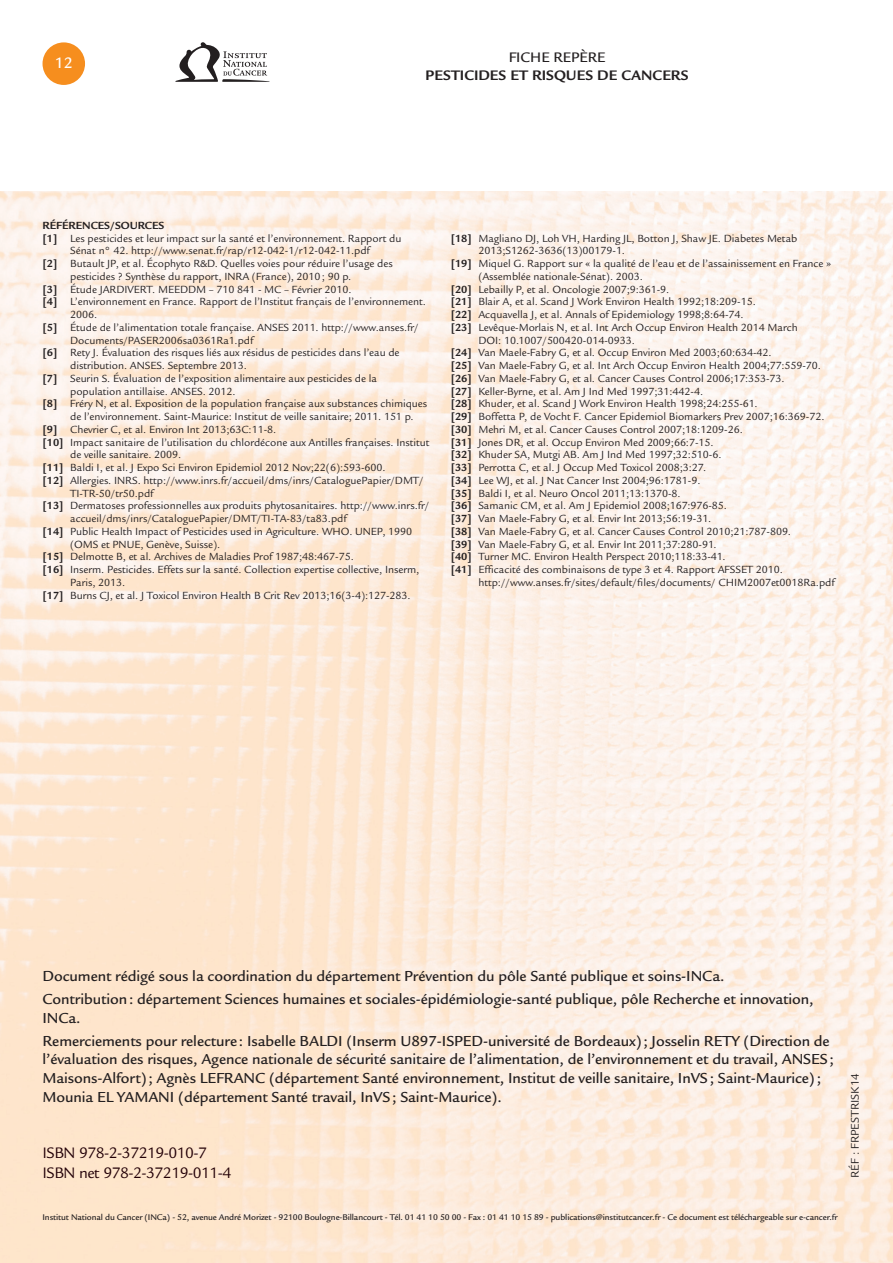
<style>
.page{position:relative;width:893px;height:1263px;background:#fff}
.page>*{position:absolute;margin:0;border:0;box-sizing:border-box;transform-origin:0 0}
.t1{font:16.5px/19.5px "Legacy Sans Std";letter-spacing:-.03em;color:#230007}
.t2{font:500 16.5px "Legacy Sans Std";color:#fff}
.t3{font:500 15.75px/23px "Legacy Sans Std";letter-spacing:-.005em;color:#231f20}
.t4{font:700 15px "Legacy Sans Std";color:#231f20}
.t5{font:500 15px "Legacy Sans Std";color:#231f20}
.t6{font:12px "Legacy Sans Std";color:#231f20}
.t7{font:11.25px "Legacy Sans Std";letter-spacing:-.005em;color:#231f20}
.t8{font:700 11.25px "Legacy Sans Std";letter-spacing:-.005em;color:#231f20}
.t9{font:500 9px "Legacy Sans Std";letter-spacing:-.01em;color:#231f20}
.s1{font-weight:700}
</style>
<div class="page">
<img style="left:0;top:191px;width:893px;height:1072px">
<svg style="left:175px;top:42px;width:95px;height:40px"></svg>
<div style="left:43px;top:42px;width:42px;height:43px;background:#f68e1e;border-radius:50%"></div>
<h1 class="t2" style="left:55px;top:56px;width:19px">12</h1>
<h3 class="t5" style="left:509px;top:51px;width:98px">FICHE REPÈRE</h3>
<h3 class="t4" style="left:426px;top:69px;width:264px">PESTICIDES ET RISQUES DE CANCERS</h3>
<p class="t8" style="left:43px;top:221px;width:123px">RÉFÉRENCES/SOURCES</p>
<p class="t7" style="left:43px;top:234px;width:360px"><span class="s1">[1]</span> Les pesticides et leur impact sur la santé et l’environnement. Rapport du</p>
<p class="t7" style="left:70px;top:247px;width:301px">Sénat n° 42. http://www.senat.fr/rap/r12-042-1/r12-042-11.pdf</p>
<p class="t7" style="left:43px;top:259px;width:352px"><span class="s1">[2]</span> Butault JP, et al. Écophyto R&amp;D. Quelles voies pour réduire l’usage des</p>
<p class="t7" style="left:70px;top:272px;width:283px">pesticides ? Synthèse du rapport, INRA (France), 2010 ; 90 p.</p>
<p class="t7" style="left:43px;top:285px;width:311px"><span class="s1">[3]</span> Étude JARDIVERT. MEEDDM – 710 841 - MC – Février 2010.</p>
<p class="t7" style="left:43px;top:298px;width:385px"><span class="s1">[4]</span> L’environnement en France. Rapport de l’Institut français de l’environnement.</p>
<p class="t7" style="left:70px;top:310px;width:29px">2006.</p>
<p class="t7" style="left:43px;top:323px;width:378px"><span class="s1">[5]</span> Étude de l’alimentation totale française. ANSES 2011. http://www.anses.fr/</p>
<p class="t7" style="left:70px;top:336px;width:185px">Documents/PASER2006sa0361Ra1.pdf</p>
<p class="t7" style="left:43px;top:349px;width:359px"><span class="s1">[6]</span> Rety J. Évaluation des risques liés aux résidus de pesticides dans l’eau de</p>
<p class="t7" style="left:70px;top:361px;width:178px">distribution. ANSES. Septembre 2013.</p>
<p class="t7" style="left:43px;top:374px;width:336px"><span class="s1">[7]</span> Seurin S. Évaluation de l’exposition alimentaire aux pesticides de la</p>
<p class="t7" style="left:70px;top:387px;width:167px">population antillaise. ANSES. 2012.</p>
<p class="t7" style="left:43px;top:400px;width:386px"><span class="s1">[8]</span> Fréry N, et al. Exposition de la population française aux substances chimiques</p>
<p class="t7" style="left:70px;top:412px;width:345px">de l’environnement. Saint-Maurice: Institut de veille sanitaire; 2011. 151 p.</p>
<p class="t7" style="left:43px;top:425px;width:235px"><span class="s1">[9]</span> Chevrier C, et al. Environ Int 2013;63C:11-8.</p>
<p class="t7" style="left:43px;top:438px;width:388px"><span class="s1">[10]</span> Impact sanitaire de l’utilisation du chlordécone aux Antilles françaises. Institut</p>
<p class="t7" style="left:70px;top:451px;width:113px">de veille sanitaire. 2009.</p>
<p class="t7" style="left:43px;top:463px;width:345px"><span class="s1">[11]</span> Baldi I, et al. J Expo Sci Environ Epidemiol 2012 Nov;22(6):593-600.</p>
<p class="t7" style="left:43px;top:476px;width:383px"><span class="s1">[12]</span> Allergies. INRS. http://www.inrs.fr/accueil/dms/inrs/CataloguePapier/DMT/</p>
<p class="t7" style="left:70px;top:489px;width:85px">TI-TR-50/tr50.pdf</p>
<p class="t7" style="left:43px;top:502px;width:388px"><span class="s1">[13]</span> Dermatoses professionnelles aux produits phytosanitaires. http://www.inrs.fr/</p>
<p class="t7" style="left:70px;top:514px;width:278px">accueil/dms/inrs/CataloguePapier/DMT/TI-TA-83/ta83.pdf</p>
<p class="t7" style="left:43px;top:527px;width:371px"><span class="s1">[14]</span> Public Health Impact of Pesticides used in Agriculture. WHO. UNEP, 1990</p>
<p class="t7" style="left:70px;top:540px;width:152px">(OMS et PNUE, Genève, Suisse).</p>
<p class="t7" style="left:43px;top:553px;width:313px"><span class="s1">[15]</span> Delmotte B, et al. Archives de Maladies Prof 1987;48:467-75.</p>
<p class="t7" style="left:43px;top:565px;width:378px"><span class="s1">[16]</span> Inserm. Pesticides. Effets sur la santé. Collection expertise collective, Inserm,</p>
<p class="t7" style="left:70px;top:578px;width:57px">Paris, 2013.</p>
<p class="t7" style="left:43px;top:591px;width:370px"><span class="s1">[17]</span> Burns CJ, et al. J Toxicol Environ Health B Crit Rev 2013;16(3-4):127-283.</p>
<p class="t7" style="left:451px;top:234px;width:348px"><span class="s1">[18]</span> Magliano DJ, Loh VH, Harding JL, Botton J, Shaw JE. Diabetes Metab</p>
<p class="t7" style="left:478px;top:247px;width:148px">2013;S1262-3636(13)00179-1.</p>
<p class="t7" style="left:451px;top:259px;width:382px"><span class="s1">[19]</span> Miquel G. Rapport sur « la qualité de l’eau et de l’assainissement en France »</p>
<p class="t7" style="left:478px;top:272px;width:166px">(Assemblée nationale-Sénat). 2003.</p>
<p class="t7" style="left:451px;top:285px;width:220px"><span class="s1">[20]</span> Lebailly P, et al. Oncologie 2007;9:361-9.</p>
<p class="t7" style="left:451px;top:298px;width:307px"><span class="s1">[21]</span> Blair A, et al. Scand J Work Environ Health 1992;18:209-15.</p>
<p class="t7" style="left:451px;top:310px;width:294px"><span class="s1">[22]</span> Acquavella J, et al. Annals of Epidemiology 1998;8:64-74.</p>
<p class="t7" style="left:451px;top:323px;width:349px"><span class="s1">[23]</span> Levêque-Morlais N, et al. Int Arch Occup Environ Health 2014 March</p>
<p class="t7" style="left:478px;top:336px;width:158px">DOI: 10.1007/500420-014-0933.</p>
<p class="t7" style="left:451px;top:349px;width:322px"><span class="s1">[24]</span> Van Maele-Fabry G, et al. Occup Environ Med 2003;60:634-42.</p>
<p class="t7" style="left:451px;top:361px;width:372px"><span class="s1">[25]</span> Van Maele-Fabry G, et al. Int Arch Occup Environ Health 2004;77:559-70.</p>
<p class="t7" style="left:451px;top:374px;width:335px"><span class="s1">[26]</span> Van Maele-Fabry G, et al. Cancer Causes Control 2006;17:353-73.</p>
<p class="t7" style="left:451px;top:387px;width:254px"><span class="s1">[27]</span> Keller-Byrne, et al. Am J Ind Med 1997;31:442-4.</p>
<p class="t7" style="left:451px;top:400px;width:308px"><span class="s1">[28]</span> Khuder, et al. Scand J Work Environ Health 1998;24:255-61.</p>
<p class="t7" style="left:451px;top:412px;width:375px"><span class="s1">[29]</span> Boffetta P, de Vocht F. Cancer Epidemiol Biomarkers Prev 2007;16:369-72.</p>
<p class="t7" style="left:451px;top:425px;width:294px"><span class="s1">[30]</span> Mehri M, et al. Cancer Causes Control 2007;18:1209-26.</p>
<p class="t7" style="left:451px;top:438px;width:264px"><span class="s1">[31]</span> Jones DR, et al. Occup Environ Med 2009;66:7-15.</p>
<p class="t7" style="left:451px;top:451px;width:272px"><span class="s1">[32]</span> Khuder SA, Mutgi AB. Am J Ind Med 1997;32:510-6.</p>
<p class="t7" style="left:451px;top:463px;width:257px"><span class="s1">[33]</span> Perrotta C, et al. J Occup Med Toxicol 2008;3:27.</p>
<p class="t7" style="left:451px;top:476px;width:251px"><span class="s1">[34]</span> Lee WJ, et al. J Nat Cancer Inst 2004;96:1781-9.</p>
<p class="t7" style="left:451px;top:489px;width:231px"><span class="s1">[35]</span> Baldi I, et al. Neuro Oncol 2011;13:1370-8.</p>
<p class="t7" style="left:451px;top:502px;width:278px"><span class="s1">[36]</span> Samanic CM, et al. Am J Epidemiol 2008;167:976-85.</p>
<p class="t7" style="left:451px;top:514px;width:262px"><span class="s1">[37]</span> Van Maele-Fabry G, et al. Envir Int 2013;56:19-31.</p>
<p class="t7" style="left:451px;top:527px;width:342px"><span class="s1">[38]</span> Van Maele-Fabry G, et al. Cancer Causes Control 2010;21:787-809.</p>
<p class="t7" style="left:451px;top:540px;width:268px"><span class="s1">[39]</span> Van Maele-Fabry G, et al. Envir Int 2011;37:280-91.</p>
<p class="t7" style="left:451px;top:553px;width:276px"><span class="s1">[40]</span> Turner MC. Environ Health Perspect 2010;118:33-41.</p>
<p class="t7" style="left:451px;top:565px;width:334px"><span class="s1">[41]</span> Efficacité des combinaisons de type 3 et 4. Rapport AFSSET 2010.</p>
<p class="t7" style="left:478px;top:578px;width:358px">http://www.anses.fr/sites/default/files/documents/ CHIM2007et0018Ra.pdf</p>
<h2 class="t3" style="left:43px;top:966px;width:773px">Document rédigé sous la coordination du département Prévention du pôle Santé publique et soins-INCa.<br>Contribution : département Sciences humaines et sociales-épidémiologie-santé publique, pôle Recherche et innovation,</h2>
<h2 class="t3" style="left:43px;top:1008px;width:789px">INCa.<br>Remerciements pour relecture : Isabelle BALDI (Inserm U897-ISPED-université de Bordeaux) ; Josselin RETY (Direction de</h2>
<p class="t3" style="left:43px;top:1052px;width:793px;line-height:18.8px">l’évaluation des risques, Agence nationale de sécurité sanitaire de l’alimentation, de l’environnement et du travail, ANSES ;<br>Maisons-Alfort) ; Agnès LEFRANC (département Santé environnement, Institut de veille sanitaire, InVS ; Saint-Maurice) ;<br>Mounia EL YAMANI (département Santé travail, InVS ; Saint-Maurice).</p>
<h1 class="t1" style="left:43px;top:1145px;width:190px">ISBN 978-2-37219-010-7<br>ISBN net 978-2-37219-011-4</h1>
<p class="t6" style="left:850px;top:1178px;width:106px;rotate:-90deg">RÉF : FRPESTRISK14</p>
<h1 class="t1" style="left:43px;top:1206px;width:190px">ISBN net 978-2-37219-011-4</h1>
<p class="t9" style="left:43px;top:1214px;width:797px">Institut National du Cancer (INCa) - 52, avenue André Morizet - 92100 Boulogne-Billancourt - Tél. 01 41 10 50 00 - Fax : 01 41 10 15 89 - publications@institutcancer.fr - Ce document est téléchargeable sur e-cancer.fr</p>
</div>
